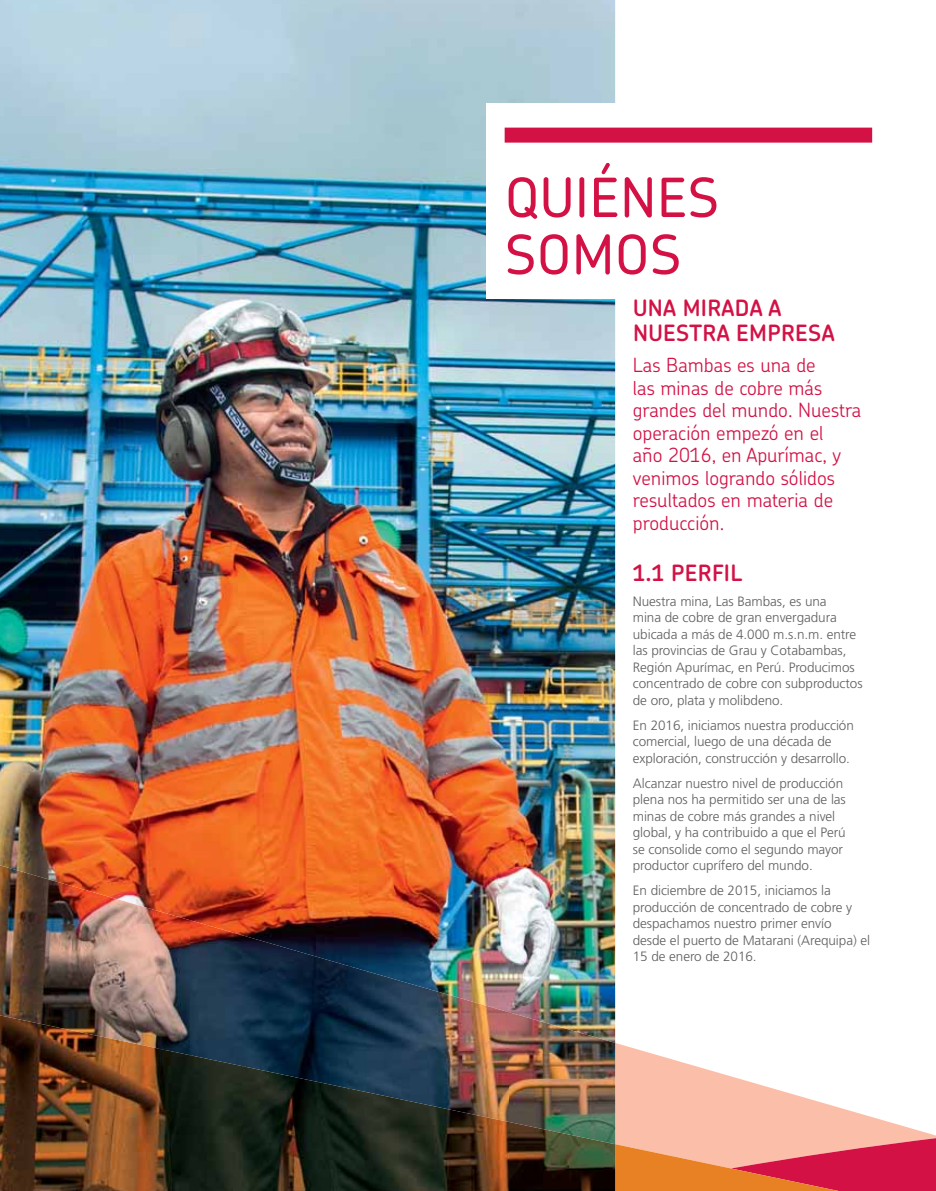
<style>
.page{position:relative;width:936px;height:1191px;background:#fff}
.page>*{position:absolute;margin:0;border:0;box-sizing:border-box;transform-origin:0 0}
.t1{font:500 54px/57px "Chevin Pro";letter-spacing:.015em;color:#d31145}
.t2{font:600 22.5px/25.5px "Chevin Pro";letter-spacing:.015em;color:#d31145}
.t3{font:300 19.5px/22.5px "Chevin Pro";color:#d31145}
.t4{font:300 13.5px/16.5px "Frutiger LT Std";letter-spacing:-.005em;color:#5e5f61}
</style>
<div class="page">
<img style="left:0;top:0;width:615px;height:859px">
<img style="left:0;top:859px;width:616px;height:152px">
<img style="left:0;top:864px;width:191px;height:147px">
<img style="left:191px;top:919px;width:159px;height:92px">
<img style="left:350px;top:965px;width:159px;height:46px">
<img style="left:509px;top:1001px;width:106px;height:10px">
<img style="left:0;top:1011px;width:935px;height:179px">
<img style="left:0;top:1014px;width:244px;height:176px">
<img style="left:244px;top:1065px;width:265px;height:125px">
<img style="left:509px;top:1120px;width:106px;height:70px">
<div style="left:486px;top:103px;width:449px;height:196px;background:#fff"></div>
<div style="left:504px;top:128px;width:368px;height:15px;background:#d31145"></div>
<h1 class="t1" style="left:505px;top:176px;width:215px">QUIÉNES<br>SOMOS</h1>
<h2 class="t2" style="left:633px;top:297px;width:203px">UNA MIRADA A<br>NUESTRA EMPRESA</h2>
<h3 class="t3" style="left:632px;top:356px;width:230px">Las Bambas es una de<br>las minas de cobre más grandes del mundo. Nuestra operación empezó en el<br>año 2016, en Apurímac, y venimos logrando sólidos resultados en materia de producción.</h3>
<h2 class="t2" style="left:632px;top:562px;width:111px">1.1 PERFIL</h2>
<p class="t4" style="left:632px;top:593px;width:231px">Nuestra mina, Las Bambas, es una<br>mina de cobre de gran envergadura ubicada a más de 4.000 m.s.n.m. entre las provincias de Grau y Cotabambas, Región Apurímac, en Perú. Producimos concentrado de cobre con subproductos de oro, plata y molibdeno.</p>
<p class="t4" style="left:632px;top:717px;width:222px">En 2016, iniciamos nuestra producción comercial, luego de una década de exploración, construcción y desarrollo.</p>
<p class="t4" style="left:632px;top:775px;width:214px">Alcanzar nuestro nivel de producción plena nos ha permitido ser una de las minas de cobre más grandes a nivel global, y ha contribuido a que el Perú se consolide como el segundo mayor productor cuprífero del mundo.</p>
<p class="t4" style="left:632px;top:883px;width:239px">En diciembre de 2015, iniciamos la producción de concentrado de cobre y despachamos nuestro primer envío<br>desde el puerto de Matarani (Arequipa) el 15 de enero de 2016.</p>
</div>
